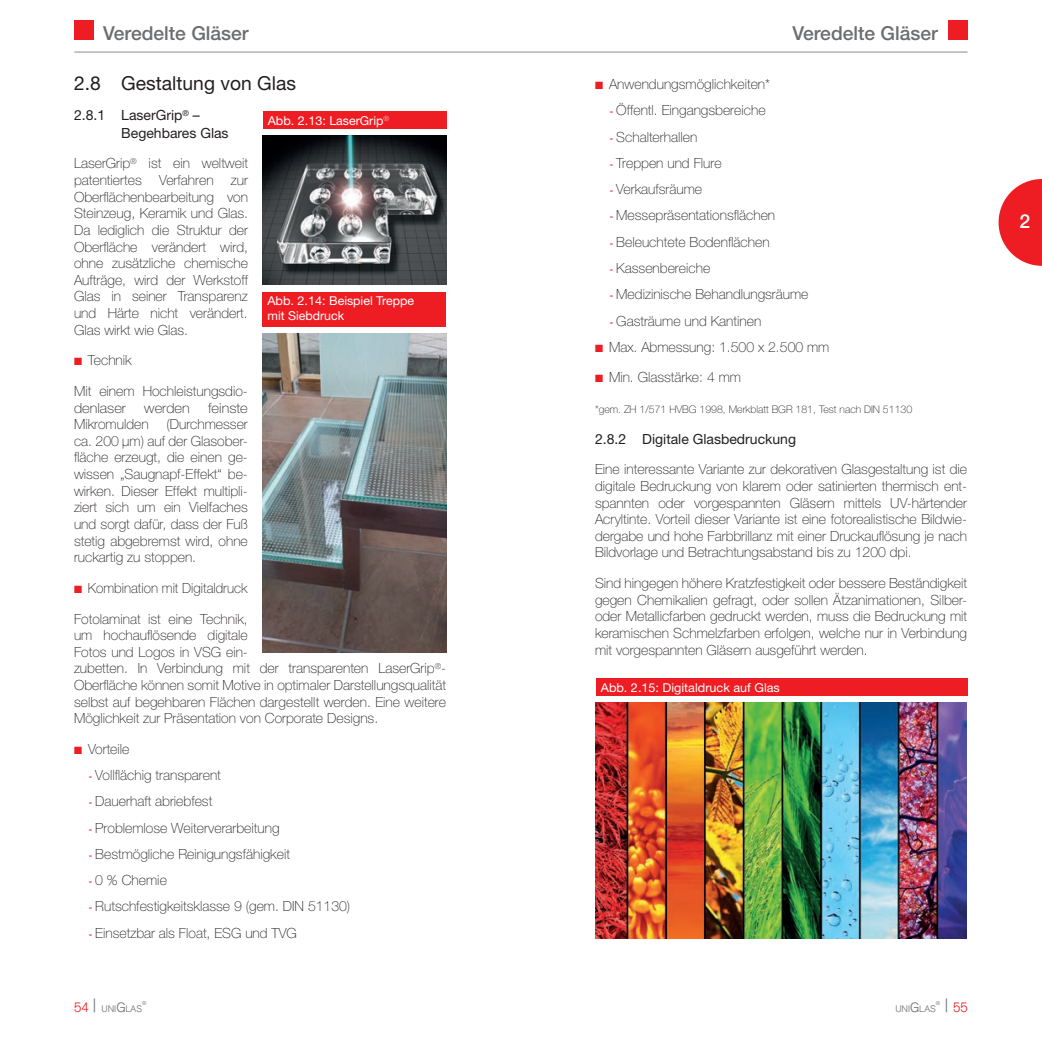
<style>
.page{position:relative;width:1042px;height:1042px;background:#fff}
.page>*{position:absolute;margin:0;border:0;box-sizing:border-box;transform-origin:0 0}
.t1{font:500 19.25px "Helvetica Neue";color:#6c6d70}
.t2{font:19.25px "Helvetica Neue";color:#231f20}
.t3{font:500 19.25px "Helvetica Neue";color:#fff}
.t4{font:100 14px/16.6px "Helvetica Neue";color:#231f20;text-align:justify}
.t5{font:14px/17.5px "Helvetica Neue";color:#231f20}
.t6{font:100 14px "Helvetica Neue";color:#231f20;scale:1.05 1}
.t7{font:300 13.3px "Akzidenz Grotesk";color:#ee1d23}
.t8{font:12.25px/14.9px "Helvetica Neue";color:#fff}
.t9{font:100 10.5px "Helvetica Neue";color:#231f20}
.t10{font:300 9.28px "Akzidenz Grotesk";color:#6c6d70}
.t11{font:300 5.42px "Akzidenz Grotesk";color:#6c6d70}
.s1{color:#ee1d23}
.s2{font-family:"Helvetica";font-weight:400;font-size:10.5px;color:#ee1d23}
.s3{font-size:13.3px;color:#ee1d23}
.s4{font-size:18.55px}
.s5{font-size:13.3px}
.s6{font-size:18.55px;color:#6c6d70}
</style>
<div class="page">
<div style="left:74px;top:20px;width:20px;height:20px;background:#ee1d23"></div>
<div style="left:947px;top:20px;width:20px;height:20px;background:#ee1d23"></div>
<hr style="left:74px;top:51px;width:893px;height:2px;background:#bcbdc0">
<svg style="left:998px;top:179px;width:44px;height:87px"></svg>
<div style="left:263px;top:112px;width:183px;height:17px;background:#ee1d23"></div>
<img style="left:263px;top:135px;width:183px;height:149px">
<div style="left:263px;top:292px;width:183px;height:35px;background:#ee1d23"></div>
<img style="left:263px;top:333px;width:183px;height:319px">
<div style="left:596px;top:678px;width:371px;height:18px;background:#ee1d23"></div>
<img style="left:595px;top:703px;width:372px;height:235px">
<h1 class="t1" style="left:103px;top:21px;width:147px">Veredelte Gläser</h1>
<h1 class="t1" style="left:792px;top:21px;width:147px">Veredelte Gläser</h1>
<h1 class="t2" style="left:74px;top:71px;width:223px">2.8 Gestaltung von Glas</h1>
<p class="t5" style="left:121px;top:106px;width:109px;text-indent:-47px">2.8.1 LaserGrip<sup>®</sup> –<br>Begehbares Glas</p>
<p class="t4" style="left:74px;top:155px;width:176px">LaserGrip<sup>®</sup> ist ein weltweit patentiertes Verfahren zur Oberflächenbearbeitung von Steinzeug, Keramik und Glas.<br>Da lediglich die Struktur der Oberfläche verändert wird, ohne zusätzliche chemische Aufträge, wird der Werkstoff Glas in seiner Transparenz und Härte nicht verändert.<br>Glas wirkt wie Glas.</p>
<p class="t4" style="left:74px;top:345px;width:175px;line-height:30.6px"><span class="s1">■</span> Technik<br>Mit einem Hochleistungsdio-</p>
<p class="t6" style="left:74px;top:400px;width:51px">denlaser</p>
<p class="t6" style="left:144px;top:400px;width:45px">werden</p>
<p class="t6" style="left:208px;top:400px;width:39px">feinste</p>
<p class="t4" style="left:74px;top:416px;width:76px">Mikromulden</p>
<p class="t8" style="left:268px;top:113px;width:123px">Abb. 2.13: LaserGrip<sup>®</sup></p>
<p class="t8" style="left:267px;top:293px;width:148px">Abb. 2.14: Beispiel Treppe mit Siebdruck</p>
<p class="t4" style="left:74px;top:416px;width:175px;text-indent:92px">(Durchmesser ca. 200 µm) auf der Glasober&shy;fläche erzeugt, die einen ge&shy;wissen „Saugnapf-Effekt“ be&shy;wirken. Dieser Effekt multipli&shy;ziert sich um ein Vielfaches und sorgt dafür, dass der Fuß stetig abgebremst wird, ohne ruckartig zu stoppen.</p>
<p class="t4" style="left:74px;top:572px;width:175px;line-height:30.6px"><span class="s1">■</span> Kombination mit Digitaldruck<br>Fotolaminat ist eine Technik,</p>
<p class="t4" style="left:74px;top:627px;width:374px;text-align:left">um hochauflösende digitale<br>Fotos und Logos in VSG ein-<br>zubetten. In Verbindung mit der transparenten LaserGrip<sup>®</sup>- Oberfläche können somit Motive in optimaler Darstellungsqualität selbst auf begehbaren Flächen dargestellt werden. Eine weitere Möglichkeit zur Präsentation von Corporate Designs.</p>
<p class="t4" style="left:74px;top:740px;width:57px"><span class="s1">■</span> Vorteile</p>
<p class="t4" style="left:89px;top:767px;width:133px"><span class="s2">-</span> Vollflächig transparent</p>
<p class="t4" style="left:89px;top:793px;width:125px"><span class="s2">-</span> Dauerhaft abriebfest</p>
<p class="t4" style="left:89px;top:819px;width:192px"><span class="s2">-</span> Problemlose Weiterverarbeitung</p>
<p class="t4" style="left:89px;top:845px;width:203px"><span class="s2">-</span> Bestmögliche Reinigungsfähigkeit</p>
<p class="t4" style="left:89px;top:872px;width:80px"><span class="s2">-</span> 0 % Chemie</p>
<p class="t4" style="left:89px;top:898px;width:263px"><span class="s2">-</span> Rutschfestigkeitsklasse 9 (gem. DIN 51130)</p>
<p class="t4" style="left:89px;top:924px;width:210px"><span class="s2">-</span> Einsetzbar als Float, ESG und TVG</p>
<p class="t4" style="left:595px;top:76px;width:177px"><span class="s1">■</span> Anwendungsmöglichkeiten*</p>
<p class="t4" style="left:610px;top:102px;width:157px"><span class="s2">-</span> Öffentl. Eingangsbereiche</p>
<p class="t4" style="left:610px;top:128px;width:89px"><span class="s2">-</span> Schalterhallen</p>
<p class="t4" style="left:610px;top:155px;width:113px"><span class="s2">-</span> Treppen und Flure</p>
<p class="t4" style="left:610px;top:181px;width:94px"><span class="s2">-</span> Verkaufsräume</p>
<p class="t4" style="left:610px;top:207px;width:167px"><span class="s2">-</span> Messepräsentationsflächen</p>
<p class="t4" style="left:610px;top:233px;width:161px"><span class="s2">-</span> Beleuchtete Bodenflächen</p>
<p class="t4" style="left:610px;top:260px;width:102px"><span class="s2">-</span> Kassenbereiche</p>
<p class="t4" style="left:610px;top:286px;width:200px"><span class="s2">-</span> Medizinische Behandlungsräume</p>
<p class="t4" style="left:610px;top:312px;width:153px"><span class="s2">-</span> Gasträume und Kantinen</p>
<p class="t4" style="left:595px;top:338px;width:236px"><span class="s1">■</span> Max. Abmessung: 1.500 x 2.500 mm</p>
<p class="t4" style="left:595px;top:369px;width:147px"><span class="s1">■</span> Min. Glasstärke: 4 mm</p>
<p class="t9" style="left:595px;top:403px;width:319px">*gem. ZH 1/571 HVBG 1998, Merkblatt BGR 181, Test nach DIN 51130</p>
<p class="t5" style="left:595px;top:430px;width:203px">2.8.2 Digitale Glasbedruckung</p>
<p class="t4" style="left:595px;top:461px;width:374px">Eine interessante Variante zur dekorativen Glasgestaltung ist die digitale Bedruckung von klarem oder satinierten thermisch ent&shy;spannten oder vorgespannten Gläsern mittels UV-härtender Acryltinte. Vorteil dieser Variante ist eine fotorealistische Bildwie&shy;dergabe und hohe Farbbrillanz mit einer Druckauflösung je nach Bildvorlage und Betrachtungsabstand bis zu 1200 dpi.</p>
<p class="t4" style="left:595px;top:575px;width:374px">Sind hingegen höhere Kratzfestigkeit oder bessere Beständigkeit gegen Chemikalien gefragt, oder sollen Ätzanimationen, Silber&shy;oder Metallicfarben gedruckt werden, muss die Bedruckung mit keramischen Schmelzfarben erfolgen, welche nur in Verbindung mit vorgespannten Gläsern ausgeführt werden.</p>
<p class="t8" style="left:601px;top:680px;width:181px">Abb. 2.15: Digitaldruck auf Glas</p>
<p class="t10" style="left:74px;top:1003px;width:70px"><span class="s3">54</span> <span class="s4">|</span> UNI<span class="s5">G</span>LAS</p>
<p class="t11" style="left:142px;top:1000px;width:6px">®</p>
<p class="t10" style="left:895px;top:1003px;width:42px">UNI<span class="s5">G</span>LAS</p>
<p class="t11" style="left:936px;top:1000px;width:6px">®</p>
<p class="t7" style="left:944px;top:999px;width:25px"><span class="s6">|</span> 55</p>
<h1 class="t3" style="left:1019px;top:209px;width:12px">2</h1>
</div>
